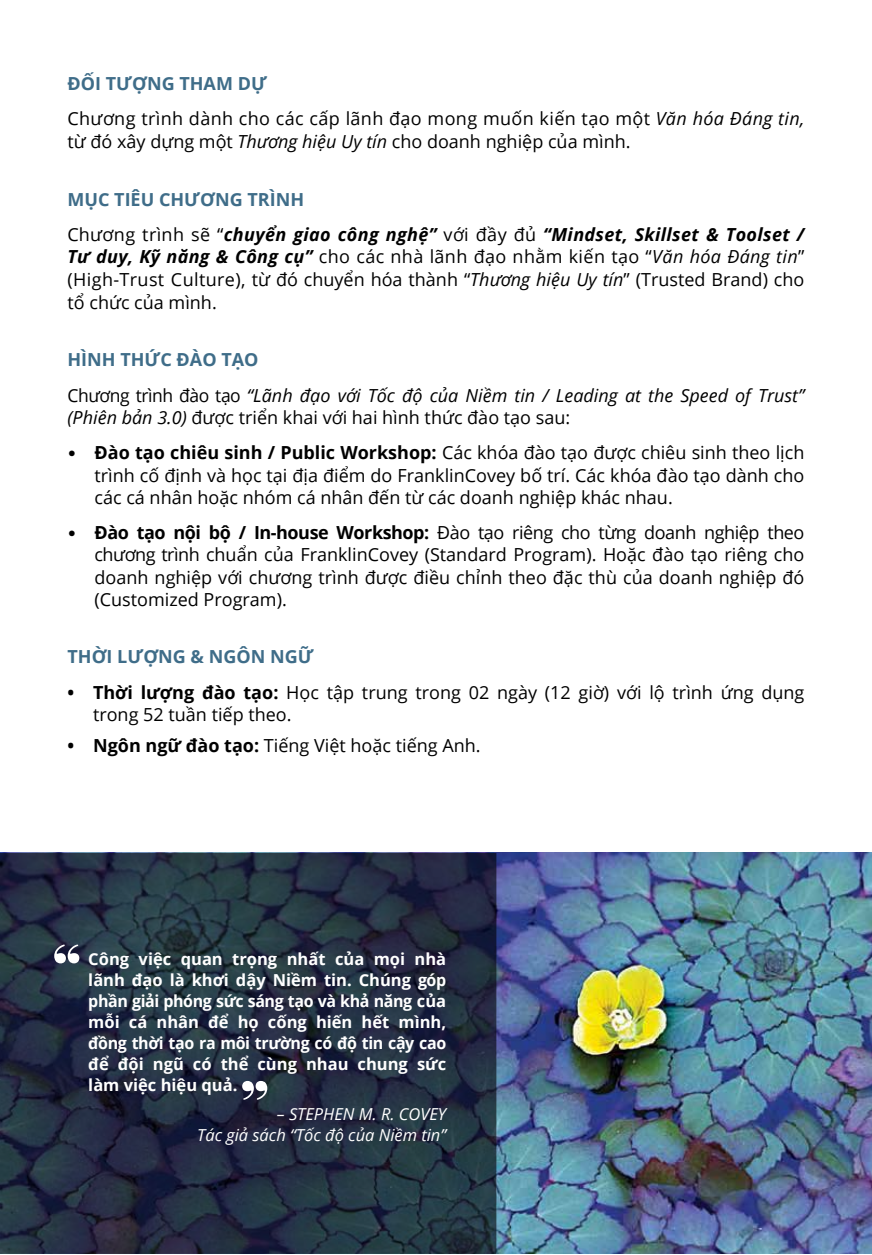
<style>
.page{position:relative;width:872px;height:1255px;background:#fff}
.page>*{position:absolute;margin:0;border:0;box-sizing:border-box;transform-origin:0 0}
.t1{font:18px/22.5px "Open Sans";color:#000;text-align:justify}
.t2{font:italic 700 18px/35.2px "Open Sans";letter-spacing:.02em;color:#000}
.t3{font:italic 18px/35.2px "Open Sans";color:#000}
.t4{font:18px/35.2px "Open Sans";letter-spacing:.02em;color:#000}
.t5{font:700 18px "Open Sans";color:#3f6d89}
.t6{font:700 16.5px/21px "Open Sans";color:#fff;text-align:justify}
.t7{font:italic 16.5px/21px "Open Sans";color:#fff;text-align:right}
.s1{font-weight:700;color:#3f6d89}
.s2{font-style:italic}
.s3{font-style:normal;color:#3f6d89}
.s4{font-weight:400;font-style:normal}
.s5{font-weight:700;font-style:italic}
.s6{font-weight:700;font-style:normal;color:#3f6d89}
.s7{font-style:normal}
.s8{font-family:"Calibri"}
.s9{font-weight:700}
</style>
<div class="page">
<img style="left:496px;top:853px;width:376px;height:400px">
<svg style="left:0;top:853px;width:496px;height:400px;background:#232f41"></svg>
<svg style="left:54px;top:944px;width:25px;height:19px"></svg>
<svg style="left:242px;top:1080px;width:25px;height:19px"></svg>
<p class="t4" style="left:68px;top:65px;width:738px"><span class="s1">ĐỐI TƯỢNG THAM DỰ<br></span>Chương trình dành cho các cấp lãnh đạo mong muốn kiến tạo một <span class="s2">Văn hóa Đáng tin,</span></p>
<p class="t1" style="left:68px;top:130px;width:564px">từ đó xây dựng một <span class="s2">Thương hiệu Uy tín</span> cho doanh nghiệp của mình.</p>
<p class="t2" style="left:68px;top:181px;width:738px"><span class="s3">MỤC TIÊU CHƯƠNG TRÌNH<br></span><span class="s4">Chương trình sẽ “</span>chuyển giao công nghệ” <span class="s4">với đầy đủ</span> “Mindset, Skillset &amp; Toolset /</p>
<p class="t1" style="left:68px;top:245px;width:738px"><span class="s5">Tư duy, Kỹ năng &amp; Công cụ”</span> cho các nhà lãnh đạo nhằm kiến tạo “<span class="s2">Văn hóa Đáng tin</span>” (High-Trust Culture), từ đó chuyển hóa thành “<span class="s2">Thương hiệu Uy tín</span>” (Trusted Brand) cho tổ chức của mình.</p>
<p class="t3" style="left:68px;top:341px;width:738px"><span class="s6">HÌNH THỨC ĐÀO TẠO<br></span><span class="s7">Chương trình đào tạo</span> “Lãnh đạo với Tốc độ của Niềm tin / Leading at the Speed of Trust”</p>
<p class="t1" style="left:68px;top:406px;width:504px"><span class="s2">(Phiên bản 3.0)</span> được triển khai với hai hình thức đào tạo sau:</p>
<p class="t1" style="left:95px;top:441px;width:711px;text-indent:-27px"><span class="s8">•</span> <span class="s9">Đào tạo chiêu sinh / Public Workshop:</span> Các khóa đào tạo được chiêu sinh theo lịch trình cố định và học tại địa điểm do FranklinCovey bố trí. Các khóa đào tạo dành cho các cá nhân hoặc nhóm cá nhân đến từ các doanh nghiệp khác nhau.</p>
<p class="t1" style="left:95px;top:520px;width:711px;text-indent:-27px"><span class="s8">•</span> <span class="s9">Đào tạo nội bộ / In-house Workshop:</span> Đào tạo riêng cho từng doanh nghiệp theo chương trình chuẩn của FranklinCovey (Standard Program). Hoặc đào tạo riêng cho doanh nghiệp với chương trình được điều chỉnh theo đặc thù của doanh nghiệp đó (Customized Program).</p>
<p class="t5" style="left:68px;top:644px;width:248px">THỜI LƯỢNG &amp; NGÔN NGỮ</p>
<p class="t1" style="left:93px;top:680px;width:713px;text-indent:-26px"><span class="s9">• Thời lượng đào tạo:</span> Học tập trung trong 02 ngày (12 giờ) với lộ trình ứng dụng trong 52 tuần tiếp theo.</p>
<p class="t1" style="left:68px;top:734px;width:414px"><span class="s9">• Ngôn ngữ đào tạo:</span> Tiếng Việt hoặc tiếng Anh.</p>
<p class="t6" style="left:88px;top:947px;width:359px">Công việc quan trọng nhất của mọi nhà lãnh đạo là khơi dậy Niềm tin. Chúng góp phần giải phóng sức sáng tạo và khả năng của mỗi cá nhân để họ cống hiến hết mình, đồng thời tạo ra môi trường có độ tin cậy cao để đội ngũ có thể cùng nhau chung sức làm việc hiệu quả.</p>
<p class="t7" style="left:197px;top:1103px;width:251px">– STEPHEN M. R. COVEY<br>Tác giả sách “Tốc độ của Niềm tin”</p>
</div>
